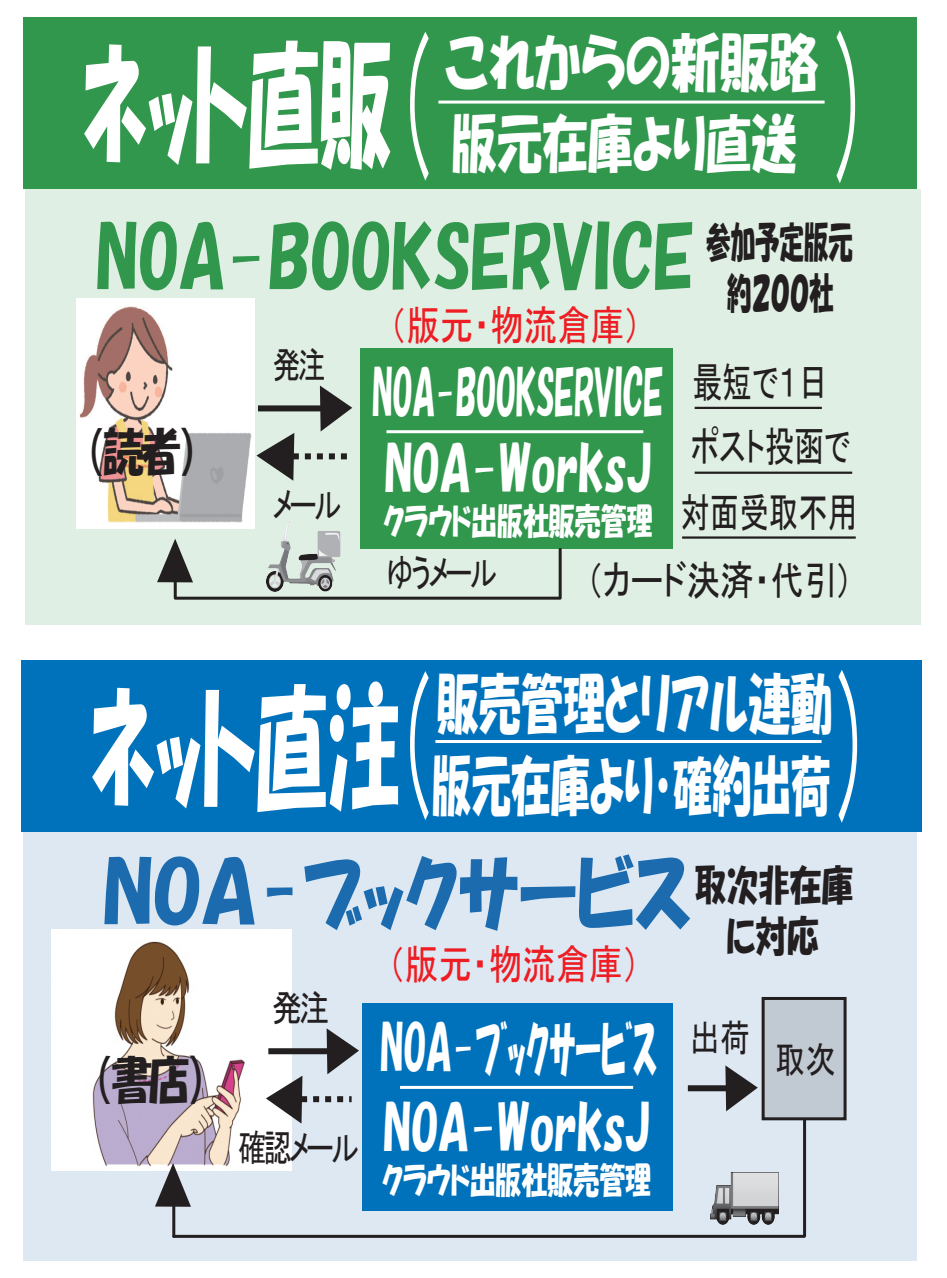
<style>
.page{position:relative;width:947px;height:1278px;background:#fff}
.page>*{position:absolute;margin:0;border:0;box-sizing:border-box;transform-origin:0 0}
.t1{font:177.9px "MS P Gothic";color:#fff;scale:.44 1}
.t2{font:173.4px "MS P Gothic";color:#fff;scale:.45 1}
.t3{font:135.9px "HGP Soei Kakupoptai";color:#fff;scale:.53 1}
.t4{font:83.4px "HGP Soei Kakupoptai";color:#1c6bae;scale:.78 1}
.t5{font:83.4px "HGP Soei Kakupoptai";color:#31974d;scale:.8 1}
.t6{font:64.8px "HGP Soei Kakupoptai";color:#fff;scale:.61 1}
.t7{font:64.8px "HGP Soei Kakupoptai";color:#fff;scale:.65 1}
.t8{font:62.7px "HGP Soei Kakupoptai";color:#fff;scale:.72 1}
.t9{font:62.7px "HGP Soei Kakupoptai";color:#fff;scale:.79 1}
.t10{font:61.2px "HGP Soei Kakupoptai";color:#fff;scale:.73 1}
.t11{font:61.2px "HGP Soei Kakupoptai";color:#fff;scale:.53 1}
.t12{font:61.2px "HGP Soei Kakupoptai";color:#fff;scale:.61 1}
.t13{font:51px "HGP Soei Kakupoptai";color:#231f20;scale:.8 1}
.t14{font:50.7px "HGP Soei Kakupoptai";color:#231f20;scale:.8 1}
.t15{font:41.7px "MS P Gothic";color:#ee1d23;scale:.8 1}
.t16{font:41.7px/65.4px "MS P Gothic";color:#231f20;scale:.71 1}
.t17{font:41.7px/51px "HGP Soei Kakupoptai";color:#231f20;text-align:center;scale:.59 1}
.t18{font:41.7px "MS P Gothic";color:#231f20;scale:.8 1}
.t19{font:41.7px "HGP Soei Kakupoptai";color:#231f20;scale:.76 1}
.t20{font:37.2px "MS P Gothic";letter-spacing:-.1em;color:#231f20;scale:.74 1}
.t21{font:37.2px "MS P Gothic";letter-spacing:-.1em;color:#231f20;scale:.8 1}
.t22{font:37.2px "MS P Gothic";letter-spacing:-.1em;color:#231f20;scale:.76 1}
.t23{font:36px "HGP Soei Kakupoptai";color:#fff;scale:.72 1}
</style>
<div class="page">
<div style="left:23px;top:825px;width:893px;height:435px;background:#dde8f2"></div>
<div style="left:25px;top:189px;width:895px;height:435px;background:#e0efe4"></div>
<img style="left:76px;top:298px;width:178px;height:230px">
<img style="left:51px;top:929px;width:241px;height:241px">
<div style="left:360px;top:348px;width:312px;height:200px;background:#31974d"></div>
<hr style="left:175px;top:596px;width:385px;height:3px;background:#231f20">
<hr style="left:174px;top:546px;width:3px;height:51px;background:#231f20">
<svg style="left:157px;top:539px;width:36px;height:43px"></svg>
<hr style="left:386px;top:430px;width:257px;height:3px;background:#fff">
<hr style="left:558px;top:549px;width:3px;height:48px;background:#231f20">
<div style="left:23px;top:17px;width:894px;height:172px;background:#31974d"></div>
<hr style="left:694px;top:406px;width:127px;height:3px;background:#231f20">
<hr style="left:694px;top:471px;width:158px;height:3px;background:#231f20">
<hr style="left:682px;top:536px;width:173px;height:2px;background:#231f20">
<hr style="left:438px;top:101px;width:386px;height:3px;background:#fff">
<img style="left:266px;top:521px;width:75px;height:70px">
<div style="left:362px;top:1002px;width:310px;height:208px;background:#0072bc"></div>
<div style="left:764px;top:998px;width:81px;height:119px;background:#c1cad2"></div>
<hr style="left:174px;top:1234px;width:630px;height:3px;background:#231f20">
<hr style="left:172px;top:1188px;width:3px;height:47px;background:#231f20">
<svg style="left:155px;top:1162px;width:36px;height:44px"></svg>
<img style="left:710px;top:1172px;width:67px;height:52px">
<hr style="left:400px;top:1085px;width:233px;height:3px;background:#fff">
<hr style="left:803px;top:1119px;width:3px;height:116px;background:#231f20">
<div style="left:761px;top:996px;width:85px;height:124px;border:3px solid #231f20"></div>
<div style="left:687px;top:1085px;width:43px;height:6px;background:#231f20"></div>
<div style="left:22px;top:659px;width:899px;height:172px;background:#0072bc"></div>
<hr style="left:435px;top:740px;width:386px;height:3px;background:#fff">
<svg style="left:258px;top:405px;width:89px;height:55px"></svg>
<svg style="left:265px;top:1015px;width:87px;height:108px"></svg>
<svg style="left:709px;top:1085px;width:22px;height:7px"></svg>
<h3 class="t3" style="left:82px;top:35px;width:585px">ネット直販</h3>
<h2 class="t2" style="left:396px;top:17px;width:204px">（　</h2>
<h1 class="t1" style="left:778px;top:16px;width:208px">　）</h1>
<h3 class="t9" style="left:444px;top:30px;width:475px">これからの新販路</h3>
<h3 class="t8" style="left:451px;top:112px;width:480px">版元在庫より直送</h3>
<h3 class="t5" style="left:96px;top:217px;width:749px">NOA-BOOKSERVICE</h3>
<p class="t15" style="left:389px;top:304px;width:316px">（版元・物流倉庫）</p>
<p class="t17" style="left:706px;top:216px;width:250px">参加予定版元約２００社</p>
<h3 class="t14" style="left:87px;top:426px;width:139px">（読者）</h3>
<p class="t20" style="left:273px;top:346px;width:73px">発注</p>
<p class="t20" style="left:272px;top:486px;width:94px">メール</p>
<h3 class="t11" style="left:372px;top:363px;width:550px">NOA-BOOKSERVICE</h3>
<h3 class="t10" style="left:384px;top:439px;width:367px">NOA-WorksJ</h3>
<p class="t23" style="left:383px;top:502px;width:375px">クラウド出版社販売管理</p>
<p class="t16" style="left:680px;top:349px;width:251px">最短で１日<br>ポスト投函で対面受取不用</p>
<p class="t20" style="left:387px;top:553px;width:150px">ゆうメール</p>
<p class="t18" style="left:586px;top:559px;width:328px">（カード決済・代引)</p>
<h3 class="t3" style="left:90px;top:678px;width:585px">ネット直注</h3>
<h2 class="t2" style="left:396px;top:656px;width:204px">（　</h2>
<h1 class="t1" style="left:780px;top:655px;width:208px">　）</h1>
<h3 class="t7" style="left:437px;top:670px;width:609px">販売管理とリアル連動</h3>
<h3 class="t6" style="left:432px;top:752px;width:654px">版元在庫より・確約出荷</h3>
<h3 class="t4" style="left:103px;top:850px;width:963px">ＮＯＡ－ブックサービス<sup>取次非在庫</sup></h3>
<p class="t19" style="left:726px;top:915px;width:123px">に対応</p>
<p class="t15" style="left:388px;top:943px;width:316px">（版元・物流倉庫）</p>
<h3 class="t13" style="left:95px;top:1053px;width:140px">（書店）</h3>
<p class="t21" style="left:272px;top:988px;width:73px">発注</p>
<p class="t22" style="left:238px;top:1128px;width:161px">確認メール</p>
<h3 class="t12" style="left:380px;top:1017px;width:455px">NOA-ﾌﾞｯｸｻｰﾋﾞｽ</h3>
<h3 class="t10" style="left:383px;top:1098px;width:367px">NOA-WorksJ</h3>
<p class="t23" style="left:382px;top:1161px;width:375px">クラウド出版社販売管理</p>
<p class="t21" style="left:690px;top:1018px;width:77px">出荷</p>
<p class="t21" style="left:775px;top:1041px;width:77px">取次</p>
</div>
